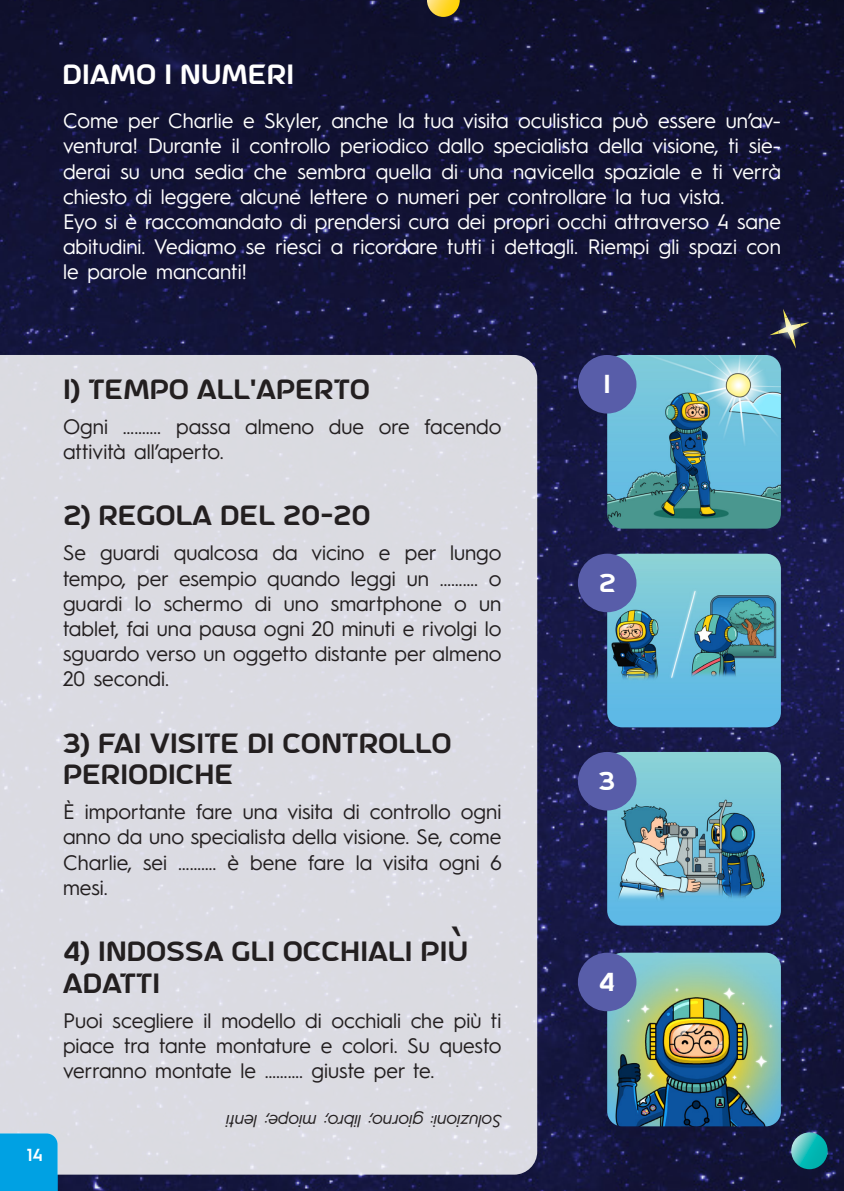
<style>
.page{position:relative;width:844px;height:1191px;background:#fff}
.page>*{position:absolute;margin:0;border:0;box-sizing:border-box;transform-origin:0 0}
.t1{font:26.25px/31.5px "a Astro Space";color:#231f20}
.t2{font:26.25px "a Astro Space";color:#fff}
.t3{font:24.5px "a Astro Space";color:#fff}
.t4{font:21px/25.2px "Hurme Geometric Sans 1";color:#231f20;text-align:justify}
.t5{font:21px/25.2px "Hurme Geometric Sans 1";color:#fff;text-align:justify}
.t6{font:italic 17.5px "Hurme Geometric Sans 1";color:#231f20}
.t7{font:600 17.5px "Hurme Geometric Sans 1";color:#fff}
</style>
<div class="page">
<img style="left:0;top:0;width:843px;height:1191px">
<div style="left:0;top:355px;width:537px;height:819px;background:#dbdbe2"></div>
<img style="left:607px;top:355px;width:173px;height:173px">
<img style="left:607px;top:553px;width:173px;height:174px">
<img style="left:607px;top:752px;width:173px;height:173px">
<img style="left:607px;top:952px;width:173px;height:174px">
<div style="left:577px;top:553px;width:59px;height:59px;background:#585da9;border-radius:50%"></div>
<div style="left:577px;top:952px;width:59px;height:59px;background:#585da9;border-radius:50%"></div>
<div style="left:577px;top:355px;width:59px;height:58px;background:#585da9;border-radius:50%"></div>
<div style="left:577px;top:752px;width:59px;height:58px;background:#585da9;border-radius:50%"></div>
<svg style="left:769px;top:309px;width:40px;height:40px;background:#38394d"></svg>
<div style="left:301px;top:0;width:284px;height:142px;background:#10112e"></div>
<svg style="left:427px;top:0;width:32px;height:17px"></svg>
<div style="left:665px;top:1006px;width:178px;height:185px;background:#185aaa;opacity:.75"></div>
<svg style="left:791px;top:1132px;width:36px;height:37px"></svg>
<div style="left:0;top:1133px;width:57px;height:58px;background:#00a1e3"></div>
<p class="t2" style="left:63px;top:63px;width:233px">DIAMO I NUMERI</p>
<p class="t5" style="left:63px;top:107px;width:719px">Come per Charlie e Skyler, anche la tua visita oculistica può essere un’av&shy;ventura! Durante il controllo periodico dallo specialista della visione, ti sie&shy;derai su una sedia che sembra quella di una navicella spaziale e ti verrà chiesto di leggere alcune lettere o numeri per controllare la tua vista.</p>
<p class="t5" style="left:63px;top:208px;width:719px">Eyo si è raccomandato di prendersi cura dei propri occhi attraverso 4 sane abitudini. Vediamo se riesci a ricordare tutti i dettagli. Riempi gli spazi con le parole mancanti!</p>
<p class="t7" style="left:27px;top:1143px;width:18px">14</p>
<p class="t1" style="left:63px;top:375px;width:309px">1) TEMPO ALL'APERTO</p>
<p class="t4" style="left:63px;top:412px;width:440px">Ogni ………. passa almeno due ore facendo attività all’aperto.</p>
<p class="t1" style="left:63px;top:501px;width:309px">2) REGOLA DEL 20-20</p>
<p class="t4" style="left:63px;top:539px;width:440px">Se guardi qualcosa da vicino e per lungo tempo, per esempio quando leggi un ………. o guardi lo schermo di uno smartphone o un tablet, fai una pausa ogni 20 minuti e rivolgi lo sguardo verso un oggetto distante per almeno 20 secondi.</p>
<p class="t1" style="left:63px;top:729px;width:390px">3) FAI VISITE DI CONTROLLO<br>PERIODICHE</p>
<p class="t4" style="left:63px;top:798px;width:440px">È importante fare una visita di controllo ogni anno da uno specialista della visione. Se, come Charlie, sei ………. è bene fare la visita ogni 6 mesi.</p>
<p class="t1" style="left:451px;top:922px;width:11px">`</p>
<p class="t1" style="left:63px;top:937px;width:406px">4) INDOSSA GLI OCCHIALI PIU<br>ADATTI</p>
<p class="t4" style="left:63px;top:1006px;width:440px">Puoi scegliere il modello di occhiali che più ti piace tra tante montature e colori. Su questo verranno montate le ………. giuste per te.</p>
<p class="t6" style="left:501px;top:1133px;width:277px;rotate:-180deg">Soluzioni: giorno; libro; miope; lenti</p>
<p class="t3" style="left:603px;top:373px;width:9px">1</p>
<p class="t3" style="left:598px;top:572px;width:18px">2</p>
<p class="t3" style="left:599px;top:770px;width:18px">3</p>
<p class="t3" style="left:598px;top:971px;width:18px">4</p>
</div>
